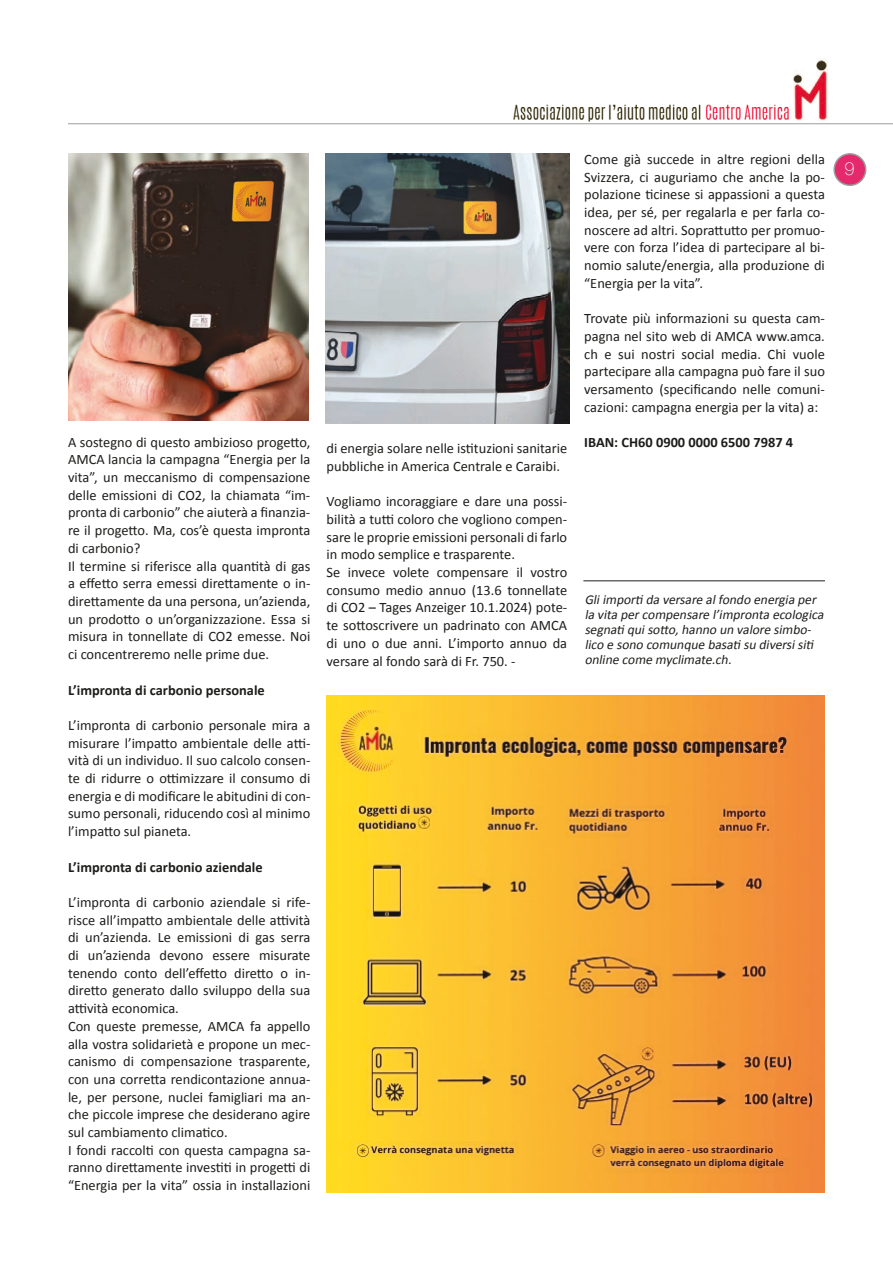
<style>
.page{position:relative;width:893px;height:1263px;background:#fff}
.page>*{position:absolute;margin:0;border:0;box-sizing:border-box;transform-origin:0 0}
.t1{font:100 18px "Helvetica Neue";color:#fff}
.t2{font:14.4px/17.7px "Calibri";color:#1d1d1b}
.t3{font:700 14.4px "Calibri";color:#1d1d1b}
.t4{font:italic 13.5px/15px "Calibri";color:#1d1d1b}
</style>
<div class="page">
<img style="left:508px;top:101px;width:289px;height:24px">
<hr style="left:68px;top:123px;width:825px;height:1px;background:#9d9d9c">
<img style="left:793px;top:58px;width:34px;height:64px">
<div style="left:834px;top:154px;width:32px;height:31px;background:#e4296d;border-radius:50%"></div>
<div style="left:833px;top:153px;width:33px;height:33px;border:2px solid #9d9d9d;border-radius:50%"></div>
<img style="left:325px;top:153px;width:245px;height:270px">
<img style="left:68px;top:153px;width:240px;height:268px">
<img style="left:326px;top:695px;width:499px;height:498px">
<hr style="left:583px;top:580px;width:242px;height:1px;background:#1d1d1b">
<p class="t2" style="left:68px;top:433px;width:244px">A sostegno di questo ambizioso progetto, AMCA lancia la campagna “Energia per la vita”, un meccanismo di compensazione delle emissioni di CO2, la chiamata “im&shy;pronta di carbonio” che aiuterà a finanzia&shy;re il progetto. Ma, cos’è questa impronta di carbonio?<br>Il termine si riferisce alla quantità di gas a effetto serra emessi direttamente o in&shy;direttamente da una persona, un’azienda, un prodotto o un’organizzazione. Essa si misura in tonnellate di CO2 emesse. Noi ci concentreremo nelle prime due.</p>
<p class="t3" style="left:68px;top:680px;width:198px">L’impronta di carbonio personale</p>
<p class="t2" style="left:68px;top:716px;width:244px;text-align:justify">L’impronta di carbonio personale mira a misurare l’impatto ambientale delle atti&shy;vità di un individuo. Il suo calcolo consen&shy;te di ridurre o ottimizzare il consumo di energia e di modificare le abitudini di con&shy;sumo personali, riducendo così al minimo l’impatto sul pianeta.</p>
<p class="t3" style="left:68px;top:857px;width:196px">L’impronta di carbonio aziendale</p>
<p class="t2" style="left:68px;top:893px;width:244px">L’impronta di carbonio aziendale si rife&shy;risce all’impatto ambientale delle attività di un’azienda. Le emissioni di gas serra di un’azienda devono essere misurate tenendo conto dell’effetto diretto o in&shy;diretto generato dallo sviluppo della sua attività economica.<br>Con queste premesse, AMCA fa appello alla vostra solidarietà e propone un mec&shy;canismo di compensazione trasparente, con una corretta rendicontazione annua&shy;le, per persone, nuclei famigliari ma an&shy;che piccole imprese che desiderano agire sul cambiamento climatico.<br>I fondi raccolti con questa campagna sa&shy;ranno direttamente investiti in progetti di “Energia per la vita” ossia in installazioni</p>
<p class="t2" style="left:327px;top:439px;width:242px">di energia solare nelle istituzioni sanitarie pubbliche in America Centrale e Caraibi.</p>
<p class="t2" style="left:327px;top:493px;width:242px">Vogliamo incoraggiare e dare una possi&shy;bilità a tutti coloro che vogliono compen&shy;sare le proprie emissioni personali di farlo in modo semplice e trasparente.<br>Se invece volete compensare il vostro consumo medio annuo (13.6 tonnellate di CO2 – Tages Anzeiger 10.1.2024) pote&shy;te sottoscrivere un padrinato con AMCA di uno o due anni. L’importo annuo da versare al fondo sarà di Fr. 750. -</p>
<p class="t2" style="left:584px;top:150px;width:242px;text-align:justify">Come già succede in altre regioni della Svizzera, ci auguriamo che anche la po&shy;polazione ticinese si appassioni a questa idea, per sé, per regalarla e per farla co&shy;noscere ad altri. Soprattutto per promuo&shy;vere con forza l’idea di partecipare al bi&shy;nomio salute/energia, alla produzione di “Energia per la vita”.</p>
<p class="t2" style="left:584px;top:310px;width:242px;text-align:justify">Trovate più informazioni su questa cam&shy;pagna nel sito web di AMCA www.amca. ch e sui nostri social media. Chi vuole partecipare alla campagna può fare il suo versamento (specificando nelle comuni&shy;cazioni: campagna energia per la vita) a:</p>
<p class="t3" style="left:584px;top:433px;width:210px">IBAN: CH60 0900 0000 6500 7987 4</p>
<p class="t4" style="left:585px;top:592px;width:243px">Gliimporti da versare alfondo energia per la vita percompensare l’impronta ecologica segnati quisotto,hanno un valore simbo&shy;lico e sono comunque basati su diversisiti online come myclimate.ch.</p>
<p class="t1" style="left:844px;top:155px;width:12px">9</p>
</div>
